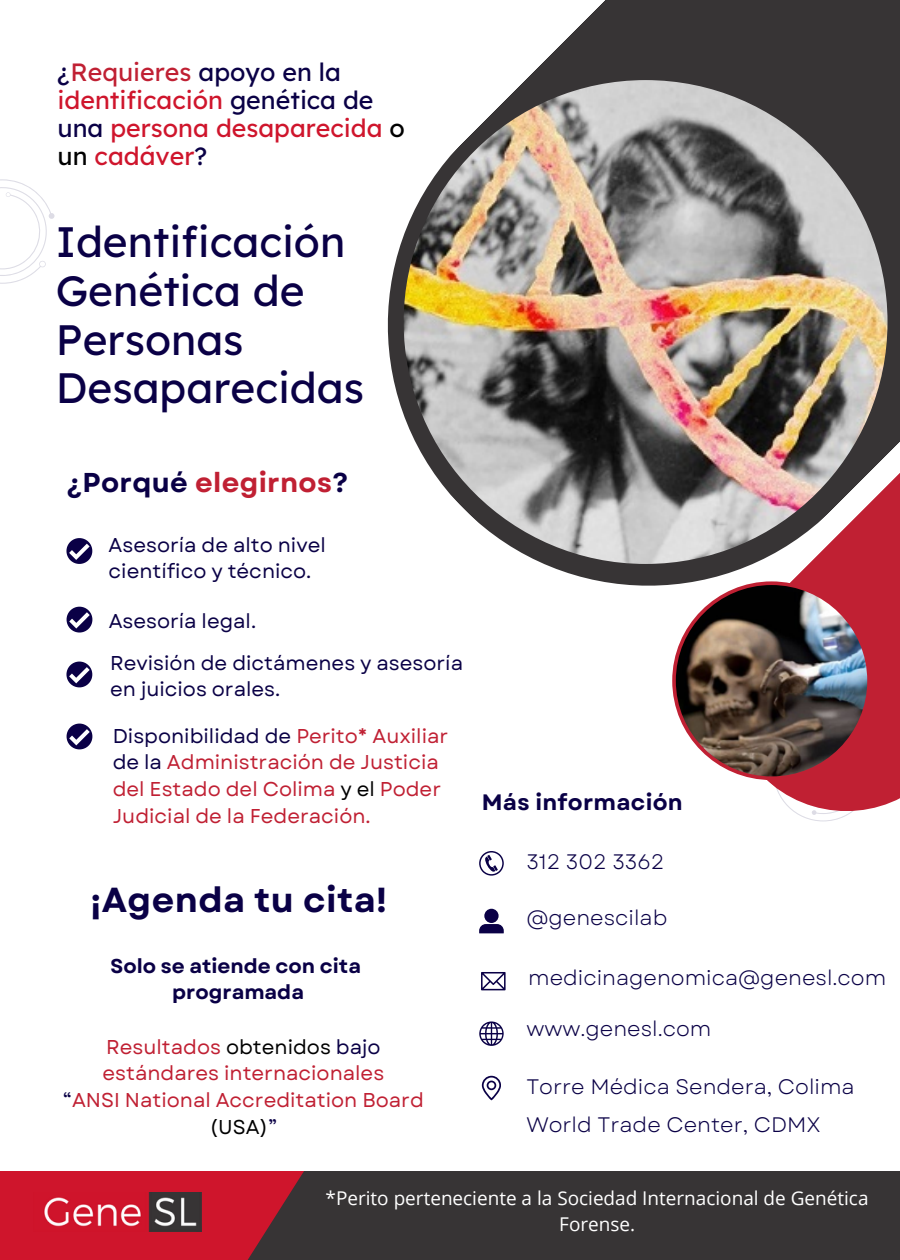
<style>
.page{position:relative;width:900px;height:1260px;background:#fff}
.page>*{position:absolute;margin:0;border:0;box-sizing:border-box;transform-origin:0 0}
.t1{font:42.5px/48.8px "Lexend Deca";color:#0a0046}
.t2{font:700 34.75px "Garet";letter-spacing:.015em;color:#0a0046}
.t3{font:700 27.25px "Garet";letter-spacing:.01em;color:#c02033}
.t4{font:25px/28px "Lexend Deca";color:#cf152c}
.t5{font:700 22.25px "Garet";letter-spacing:.015em;color:#0a0046}
.t6{font:21px "Garet";color:#0a0046}
.t7{font:20px/26.8px "Garet";color:#c02033}
.t8{font:20px/26.8px "Garet";color:#0a0046}
.t9{font:700 20px "Garet";color:#0a0046}
.t10{font:19px/25.2px "Open Sans";color:#fff;text-align:center}
.s1{color:#0a0046}
.s2{color:#c02033}
.s3{color:#000}
</style>
<div class="page">
<svg style="left:0;top:179px;width:55px;height:105px"></svg>
<div style="left:0;top:1171px;width:900px;height:89px;background:#373435"></div>
<svg style="left:479px;top:851px;width:25px;height:24px"></svg>
<svg style="left:479px;top:1021px;width:25px;height:25px"></svg>
<svg style="left:482px;top:1076px;width:19px;height:24px"></svg>
<svg style="left:481px;top:972px;width:24px;height:18px"></svg>
<div style="left:0;top:1171px;width:304px;height:89px;background:#cf152c"></div>
<svg style="left:479px;top:909px;width:25px;height:24px"></svg>
<img style="left:44px;top:1192px;width:158px;height:39px">
<svg style="left:66px;top:538px;width:26px;height:26px"></svg>
<svg style="left:66px;top:662px;width:26px;height:25px"></svg>
<svg style="left:67px;top:724px;width:25px;height:25px"></svg>
<svg style="left:387px;top:0;width:513px;height:586px;fill:#373435"></svg>
<img style="left:404px;top:80px;width:484px;height:484px;border-radius:50%">
<img style="left:717px;top:217px;width:183px;height:605px">
<img style="left:672px;top:581px;width:201px;height:240px">
<svg style="left:67px;top:607px;width:25px;height:26px"></svg>
<h2 class="t4" style="left:58px;top:58px;width:349px"><span class="s1">¿</span><span class="s2">Requieres</span> <span class="s1">apoyo en la </span>identificación <span class="s1">genética de una</span> persona desaparecida <span class="s3">o un</span> cadáver<span class="s1">?</span></h2>
<h4 class="t1" style="left:56px;top:217px;width:310px">Identificación<br>Genética de<br>Personas<br>Desaparecidas</h4>
<p class="t3" style="left:66px;top:463px;width:283px"><span class="s1">¿Porqué</span> elegirnos<span class="s1">?</span></p>
<p class="t8" style="left:109px;top:532px;width:219px">Asesoría de alto nivel</p>
<p class="t8" style="left:109px;top:558px;width:204px">científico y técnico.</p>
<p class="t8" style="left:109px;top:608px;width:149px">Asesoría legal.</p>
<p class="t8" style="left:110px;top:649px;width:354px">Revisión de dictámenes y asesoría en juicios orales.</p>
<p class="t7" style="left:113px;top:722px;width:337px"><span class="s1">Disponibilidad de</span> Perito* Auxiliar <span class="s1">de la</span> Administración de Justicia del Estado del Colima <span class="s3">y el</span> Poder<br>Judicial de la Federación.</p>
<h1 class="t2" style="left:91px;top:875px;width:298px">¡Agenda tu cita!</h1>
<p class="t9" style="left:111px;top:951px;width:252px">Solo se atiende con cita</p>
<h5 class="t9" style="left:172px;top:978px;width:133px">programada</h5>
<p class="t7" style="left:103px;top:1033px;width:283px">Resultados <span class="s3">obtenidos</span> <span class="s1">bajo </span>estándares internacionales</p>
<p class="t7" style="left:63px;top:1087px;width:362px;text-align:center"><span class="s1">“</span>ANSI National Accreditation Board <span class="s3">(USA)</span><span class="s1">”</span></p>
<p class="t5" style="left:482px;top:786px;width:202px">Más información</p>
<p class="t6" style="left:526px;top:847px;width:140px">312 302 3362</p>
<h3 class="t6" style="left:526px;top:903px;width:143px">@genescilab</h3>
<p class="t6" style="left:528px;top:963px;width:360px">medicinagenomica@genesl.com</p>
<p class="t6" style="left:526px;top:1014px;width:187px">www.genesl.com</p>
<p class="t6" style="left:526px;top:1071px;width:330px">Torre Médica Sendera, Colima</p>
<p class="t6" style="left:526px;top:1110px;width:296px">World Trade Center, CDMX</p>
<p class="t10" style="left:326px;top:1185px;width:544px">*Perito perteneciente a la Sociedad Internacional de Genética<br>Forense.</p>
</div>
